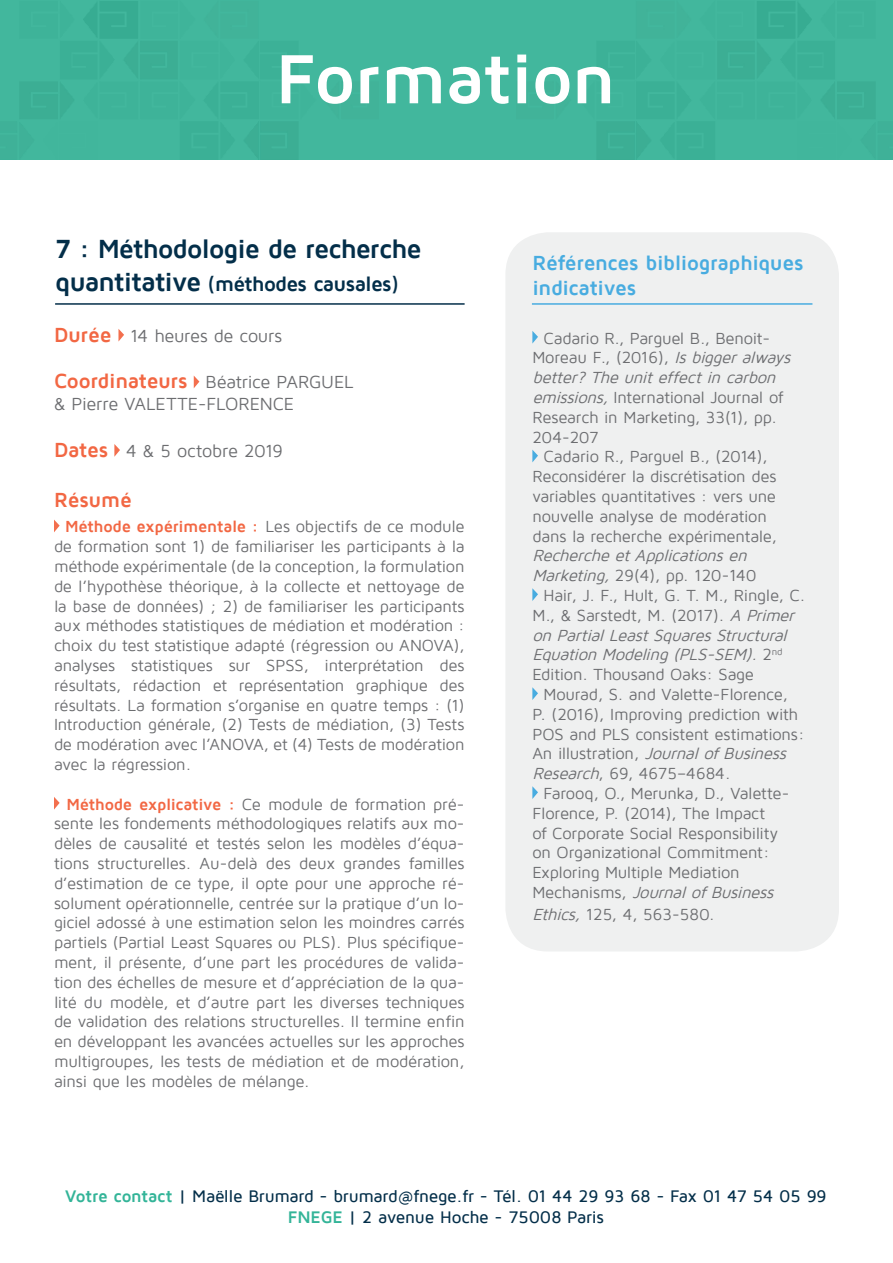
<style>
.page{position:relative;width:893px;height:1263px;background:#fff}
.page>*{position:absolute;margin:0;border:0;box-sizing:border-box;transform-origin:0 0}
.t1{font:700 72px "Maven Pro";letter-spacing:-.015em;color:#fff}
.t2{font:700 27px "Maven Pro";letter-spacing:-.035em;color:#032e49}
.t3{font:700 21px "Maven Pro";letter-spacing:-.015em;color:#48ace0}
.t4{font:700 21px "Maven Pro";letter-spacing:-.035em;color:#032e49}
.t5{font:700 21px "Maven Pro";letter-spacing:-.01em;color:#f26743}
.t6{font:18px "Maven Pro";letter-spacing:-.01em;color:#6c6d70}
.t7{font:500 17.25px "Maven Pro";letter-spacing:-.015em;color:#032e49}
.t8{font:16.5px/19.8px "Maven Pro";letter-spacing:-.015em;color:#6c6d70}
.s1{font-size:27px}
.s2{font-weight:700;font-size:21px;color:#f26743}
.s3{font-weight:700;color:#f26743}
.s4{font-style:italic}
.s5{font-weight:700;color:#33b498}
</style>
<div class="page">
<img style="left:0;top:0;width:893px;height:159px">
<div style="left:505px;top:232px;width:334px;height:719px;background:#eff0f0;border-radius:43px"></div>
<svg style="left:118px;top:329px;width:6px;height:13px"></svg>
<svg style="left:194px;top:376px;width:5px;height:12px"></svg>
<svg style="left:114px;top:444px;width:6px;height:13px"></svg>
<svg style="left:54px;top:520px;width:6px;height:12px"></svg>
<svg style="left:54px;top:797px;width:6px;height:13px"></svg>
<hr style="left:55px;top:303px;width:410px;height:2px;background:#032e49">
<hr style="left:532px;top:303px;width:280px;height:2px;background:#48ace0">
<svg style="left:532px;top:331px;width:6px;height:13px"></svg>
<svg style="left:532px;top:450px;width:6px;height:12px"></svg>
<svg style="left:532px;top:588px;width:6px;height:13px"></svg>
<svg style="left:532px;top:687px;width:6px;height:13px"></svg>
<svg style="left:532px;top:786px;width:6px;height:13px"></svg>
<p class="t1" style="left:275px;top:41px;width:343px">Formation</p>
<p class="t2" style="left:55px;top:235px;width:368px">7 : Méthodologie de recherche</p>
<p class="t4" style="left:55px;top:273px;width:345px"><span class="s1">quantitative</span> (méthodes causales)</p>
<p class="t6" style="left:54px;top:326px;width:229px"><span class="s2">Durée</span> 14 heures de cours</p>
<p class="t6" style="left:54px;top:373px;width:301px"><span class="s2">Coordinateurs</span> Béatrice PARGUEL</p>
<p class="t6" style="left:54px;top:394px;width:242px">&amp; Pierre VALETTE-FLORENCE</p>
<p class="t6" style="left:54px;top:441px;width:231px"><span class="s2">Dates</span> 4 &amp; 5 octobre 2019</p>
<p class="t5" style="left:54px;top:489px;width:79px">Résumé</p>
<p class="t8" style="left:54px;top:517px;width:412px;text-align:justify;text-indent:11px"><span class="s3">Méthode expérimentale :</span> Les objectifs de ce module de formation sont 1) de familiariser les participants à la méthode expérimentale (de la conception, la formulation de l’hypothèse théorique, à la collecte et nettoyage de la base de données) ; 2) de familiariser les participants aux méthodes statistiques de médiation et modération : choix du test statistique adapté (régression ou ANOVA), analyses statistiques sur SPSS, interprétation des résultats, rédaction et représentation graphique des résultats. La formation s’organise en quatre temps : (1)<br>Introduction générale, (2) Tests de médiation, (3) Tests de modération avec l’ANOVA, et (4) Tests de modération avec la régression.</p>
<p class="t8" style="left:54px;top:794px;width:412px;text-align:justify;text-indent:13px"><span class="s3">Méthode explicative :</span> Ce module de formation pré&shy;sente les fondements méthodologiques relatifs aux mo&shy;dèles de causalité et testés selon les modèles d’équa&shy;tions structurelles. Au-delà des deux grandes familles d’estimation de ce type, il opte pour une approche ré&shy;solument opérationnelle, centrée sur la pratique d’un lo&shy;giciel adossé à une estimation selon les moindres carrés partiels (Partial Least Squares ou PLS). Plus spécifique&shy;ment, il présente, d’une part les procédures de valida&shy;tion des échelles de mesure et d’appréciation de la qua&shy;lité du modèle, et d’autre part les diverses techniques de validation des relations structurelles. Il termine enfin en développant les avancées actuelles sur les approches multigroupes, les tests de médiation et de modération, ainsi que les modèles de mélange.</p>
<p class="t3" style="left:532px;top:252px;width:273px">Références bibliographiques</p>
<p class="t3" style="left:532px;top:277px;width:105px">indicatives</p>
<p class="t8" style="left:532px;top:328px;width:264px;text-indent:11px">Cadario R., Parguel B., Benoit-<br>Moreau F., (2016), <span class="s4">Isbiggeralways better?The uniteffectin carbon emissions,</span>International Journal of<br>Research in Marketing, 33(1), pp.<br>204-207</p>
<p class="t8" style="left:532px;top:447px;width:246px;text-indent:11px">Cadario R., Parguel B., (2014),<br>Reconsidérer la discrétisation des variables quantitatives : vers une nouvelle analyse de modération dans la recherche expérimentale,<br><span class="s4">Recherche etApplicationsen<br>Marketing,</span>29(4), pp. 120-140</p>
<p class="t8" style="left:532px;top:586px;width:274px;text-indent:11px">Hair, J. F., Hult, G. T. M., Ringle, C.<br>M., &amp; Sarstedt, M. (2017). <span class="s4">A Primer on PartialLeastSquaresStructural Equation Modeling (PLS-SEM).</span>2 <sup>n</sup> <sup>d </sup>Edition. Thousand Oaks: Sage</p>
<p class="t8" style="left:532px;top:685px;width:274px;text-indent:11px">Mourad, S. and Valette-Florence, P. (2016), Improving prediction with POS and PLS consistent estimations:<br>A n i l l u s t r a t i o n , <span class="s4">JournalofBusiness Research</span>, 69, 4675–4684.</p>
<p class="t8" style="left:532px;top:784px;width:259px;text-indent:11px">Farooq, O., Merunka, D., Valette-Florence, P. (2014), The Impact<br>of Corporate Social Responsibility on Organizational Commitment:<br>Exploring Multiple Mediation<br>M e c h a n i s m s , <span class="s4">JournalofBusiness</span></p>
<p class="t8" style="left:532px;top:904px;width:184px"><span class="s4">Ethics,</span>125, 4, 563-580.</p>
<p class="t7" style="left:65px;top:1187px;width:763px"><span class="s5">Votre contact</span> | Maëlle Brumard - brumard@fnege.fr - Tél. 01 44 29 93 68 - Fax 01 47 54 05 99</p>
<p class="t7" style="left:288px;top:1208px;width:318px"><span class="s5">FNEGE</span> | 2 avenue Hoche - 75008 Paris</p>
</div>
